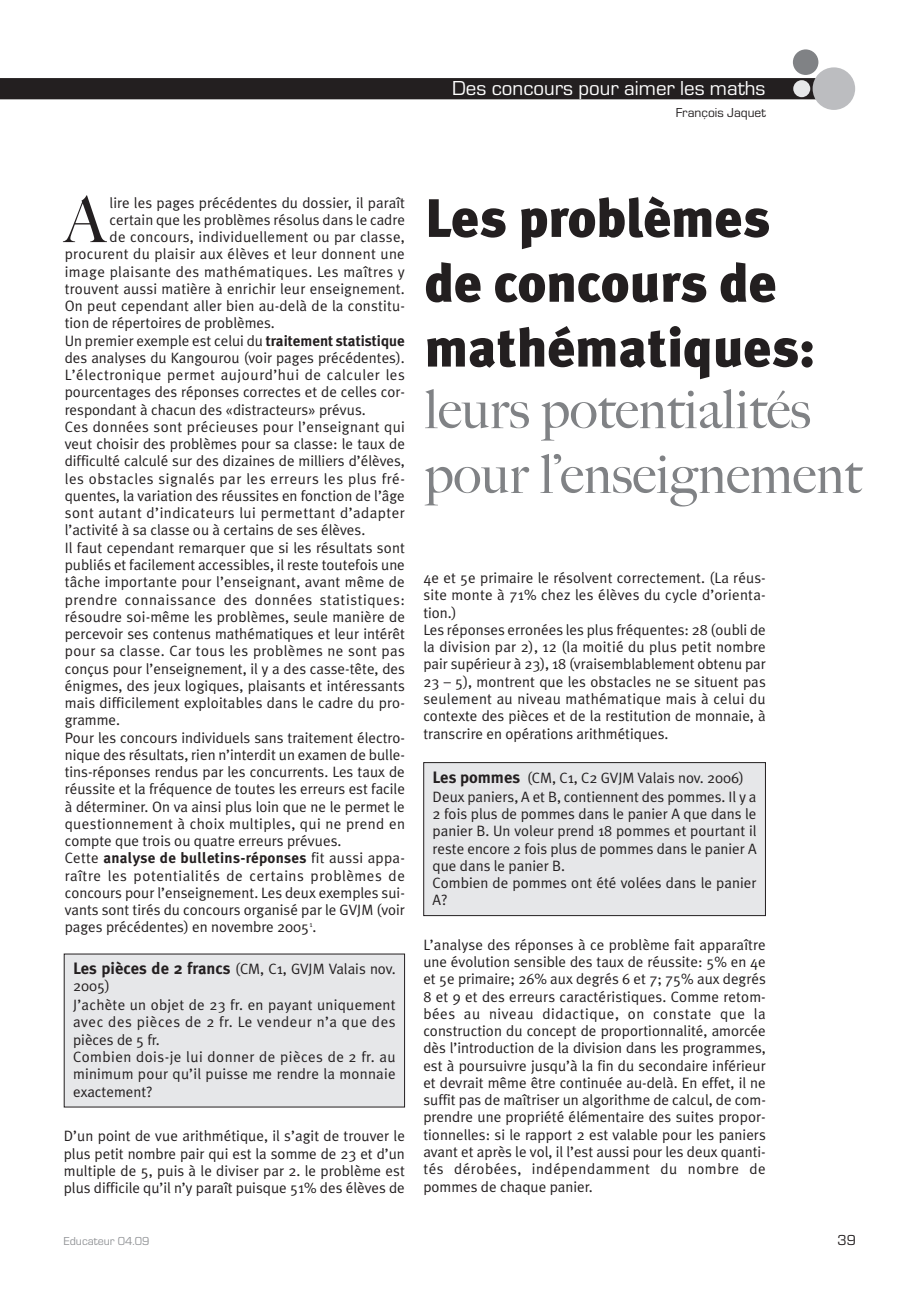
<style>
.page{position:relative;width:919px;height:1289px;background:#fff}
.page>*{position:absolute;margin:0;border:0;box-sizing:border-box;transform-origin:0 0}
.t1{font:500 63.75px "Big Caslon";color:#231f20;scale:.9 1}
.t2{font:900 54px/64.8px "Meta Plus";color:#231f20}
.t3{font:500 54px/64.8px "Big Caslon";color:#808285}
.t4{font:21px "Eurostile";color:#fff}
.t5{font:15px/17.2px "Meta Plus Normal";color:#231f20}
.t6{font:15px/17.2px "Meta Plus Normal";letter-spacing:.02em;color:#231f20}
.t7{font:15px "Meta Plus Normal";letter-spacing:.035em;color:#231f20}
.t8{font:15px "Meta Plus Normal";letter-spacing:.025em;color:#231f20}
.t9{font:15px "Meta Plus Normal";letter-spacing:.03em;color:#231f20}
.t10{font:700 15px "Meta Plus";letter-spacing:.02em;color:#231f20}
.t11{font:15px "Eurostile";color:#231f20}
.t12{font:13.5px "Eurostile";color:#231f20}
.t13{font:12px "Eurostile";color:#939598}
.s1{font-family:"Meta Plus";font-weight:700}
.s2{font-family:"Meta Plus Normal";font-weight:400}
.s3{font-family:"Meta Plus";font-weight:700;font-size:16.5px}
</style>
<div class="page">
<div style="left:0;top:78px;width:835px;height:21px;background:#231f20"></div>
<div style="left:812px;top:67px;width:43px;height:43px;background:#bcbdc0;border-radius:50%"></div>
<div style="left:792px;top:49px;width:26px;height:26px;background:#808285;border-radius:50%"></div>
<div style="left:793px;top:80px;width:17px;height:17px;background:#e6e7e9;border-radius:50%"></div>
<div style="left:65px;top:954px;width:339px;height:152px;background:#e6e7e9"></div>
<div style="left:424px;top:763px;width:341px;height:152px;background:#e6e7e9"></div>
<div style="left:423px;top:762px;width:342px;height:154px;border:1px solid #231f20"></div>
<h3 class="t4" style="left:452px;top:81px;width:315px">Des concours pour aimer les maths</h3>
<p class="t12" style="left:675px;top:108px;width:92px">François Jaquet</p>
<h1 class="t1" style="left:65px;top:196px;width:46px">A</h1>
<p class="t5" style="left:110px;top:195px;width:297px">lire les pages précédentes du dossier, il paraît</p>
<p class="t5" style="left:110px;top:212px;width:297px">certain que les problèmes résolus dans le cadre</p>
<p class="t6" style="left:110px;top:229px;width:297px">de concours, individuellement ou par classe,</p>
<p class="t6" style="left:65px;top:247px;width:341px">procurent du plaisir aux élèves et leur donnent une</p>
<p class="t9" style="left:65px;top:266px;width:341px">image plaisante des mathématiques. Les maîtres y</p>
<p class="t5" style="left:65px;top:281px;width:341px">trouvent aussi matière à enrichir leur enseignement.</p>
<p class="t5" style="left:65px;top:298px;width:341px">On peut cependant aller bien au-delà de la constitu-</p>
<p class="t5" style="left:65px;top:316px;width:212px">tion de répertoires de problèmes.</p>
<p class="t5" style="left:65px;top:333px;width:341px">Un premier exemple est celui du <span class="s1">traitement statistique</span></p>
<p class="t5" style="left:65px;top:350px;width:341px">des analyses du Kangourou (voir pages précédentes).</p>
<p class="t7" style="left:65px;top:369px;width:341px">L’électronique permet aujourd’hui de calculer les</p>
<p class="t5" style="left:65px;top:385px;width:342px">pourcentages des réponses correctes et de celles cor-</p>
<p class="t5" style="left:65px;top:402px;width:302px">respondant à chacun des «distracteurs» prévus.</p>
<p class="t8" style="left:65px;top:421px;width:342px">Ces données sont précieuses pour l’enseignant qui</p>
<p class="t5" style="left:65px;top:436px;width:341px">veut choisir des problèmes pour sa classe: le taux de</p>
<p class="t5" style="left:65px;top:454px;width:342px">difficulté calculé sur des dizaines de milliers d’élèves,</p>
<p class="t7" style="left:65px;top:473px;width:341px">les obstacles signalés par les erreurs les plus fré-</p>
<p class="t5" style="left:65px;top:488px;width:341px">quentes, la variation des réussites en fonction de l’âge</p>
<p class="t9" style="left:65px;top:507px;width:342px">sont autant d’indicateurs lui permettant d’adapter</p>
<p class="t5" style="left:65px;top:523px;width:302px">l’activité à sa classe ou à certains de ses élèves.</p>
<p class="t5" style="left:65px;top:540px;width:341px">Il faut cependant remarquer que si les résultats sont</p>
<p class="t5" style="left:65px;top:557px;width:341px">publiés et facilement accessibles, il reste toutefois une</p>
<p class="t5" style="left:65px;top:574px;width:341px">tâche importante pour l’enseignant, avant même de</p>
<p class="t7" style="left:65px;top:593px;width:341px">prendre connaissance des données statistiques:</p>
<p class="t5" style="left:65px;top:609px;width:341px">résoudre soi-même les problèmes, seule manière de</p>
<p class="t5" style="left:65px;top:626px;width:341px">percevoir ses contenus mathématiques et leur intérêt</p>
<p class="t8" style="left:65px;top:645px;width:342px">pour sa classe. Car tous les problèmes ne sont pas</p>
<p class="t5" style="left:65px;top:661px;width:341px">conçus pour l’enseignement, il y a des casse-tête, des</p>
<p class="t5" style="left:65px;top:678px;width:342px">énigmes, des jeux logiques, plaisants et intéressants</p>
<p class="t5" style="left:65px;top:695px;width:341px">mais difficilement exploitables dans le cadre du pro-</p>
<p class="t5" style="left:65px;top:712px;width:57px">gramme.</p>
<p class="t5" style="left:65px;top:730px;width:342px">Pour les concours individuels sans traitement électro-</p>
<p class="t5" style="left:65px;top:747px;width:341px">nique des résultats, rien n’interdit un examen de bulle-</p>
<p class="t5" style="left:65px;top:764px;width:341px">tins-réponses rendus par les concurrents. Les taux de</p>
<p class="t5" style="left:65px;top:781px;width:342px">réussite et la fréquence de toutes les erreurs est facile</p>
<p class="t5" style="left:65px;top:799px;width:341px">à déterminer. On va ainsi plus loin que ne le permet le</p>
<p class="t8" style="left:65px;top:818px;width:341px">questionnement à choix multiples, qui ne prend en</p>
<p class="t5" style="left:65px;top:833px;width:278px">compte que trois ou quatre erreurs prévues.</p>
<p class="t10" style="left:65px;top:852px;width:341px"><span class="s2">Cette</span> analyse de bulletins-réponses <span class="s2">fit aussi appa-</span></p>
<p class="t5" style="left:65px;top:868px;width:342px;text-align:justify">raître les potentialités de certains problèmes de concours pour l’enseignement. Les deux exemples sui&shy;vants sont tirés du concours organisé par le GVJM (voir pages précédentes) en novembre 2005<sup>1</sup>.</p>
<p class="t5" style="left:73px;top:962px;width:324px;line-height:16.5px"><span class="s3">Les pièces de 2 francs</span> (CM, C1, GVJM Valais nov.<br>2005)</p>
<p class="t6" style="left:73px;top:997px;width:324px">J’achète un objet de 23 fr. en payant uniquement avec des pièces de 2 fr. Le vendeur n’a que des pièces de 5 fr.<br>Combien dois-je lui donner de pièces de 2 fr. au minimum pour qu’il puisse me rendre la monnaie exactement?</p>
<p class="t5" style="left:64px;top:1128px;width:342px;text-align:justify">D’un point de vue arithmétique, il s’agit de trouver le plus petit nombre pair qui est la somme de 23 et d’un multiple de 5, puis à le diviser par 2. le problème est plus difficile qu’il n’y paraît puisque 51% des élèves de</p>
<h2 class="t2" style="left:424px;top:190px;width:392px">Les problèmes de concours de mathématiques:</h2>
<h2 class="t3" style="left:424px;top:383px;width:438px">leurs potentialités pour l’enseignement</h2>
<p class="t5" style="left:423px;top:570px;width:344px">4e et 5e primaire le résolvent correctement. (La réus&shy;site monte à 71% chez les élèves du cycle d’orienta&shy;tion.)<br>Les réponses erronées les plus fréquentes: 28 (oubli de la division par 2), 12 (la moitié du plus petit nombre pair supérieur à 23), 18 (vraisemblablement obtenu par 23 – 5), montrent que les obstacles ne se situent pas seulement au niveau mathématique mais à celui du contexte des pièces et de la restitution de monnaie, à transcrire en opérations arithmétiques.</p>
<p class="t5" style="left:432px;top:768px;width:325px;line-height:19.4px"><span class="s3">Les pommes</span> (CM, C1, C2 GVJM Valais nov. 2006)<br>Deux paniers, A et B, contiennent des pommes. Il y a</p>
<p class="t5" style="left:432px;top:806px;width:325px">2 fois plus de pommes dans le panier A que dans le panier B. Un voleur prend 18 pommes et pourtant il reste encore 2 fois plus de pommes dans le panier A que dans le panier B.<br>Combien de pommes ont été volées dans le panier A?</p>
<p class="t5" style="left:423px;top:937px;width:344px;text-align:justify">L’analyse des réponses à ce problème fait apparaître une évolution sensible des taux de réussite: 5% en 4e et 5e primaire; 26% aux degrés 6 et 7; 75% aux degrés 8 et 9 et des erreurs caractéristiques. Comme retom&shy;bées au niveau didactique, on constate que la construction du concept de proportionnalité, amorcée dès l’introduction de la division dans les programmes, est à poursuivre jusqu’à la fin du secondaire inférieur et devrait même être continuée au-delà. En effet, il ne suffit pas de maîtriser un algorithme de calcul, de com&shy;prendre une propriété élémentaire des suites propor&shy;tionnelles: si le rapport 2 est valable pour les paniers avant et après le vol, il l’est aussi pour les deux quanti&shy;tés dérobées, indépendamment du nombre de pommes de chaque panier.</p>
<p class="t13" style="left:64px;top:1236px;width:87px">Educateur 04.09</p>
<p class="t11" style="left:837px;top:1234px;width:20px">39</p>
</div>
